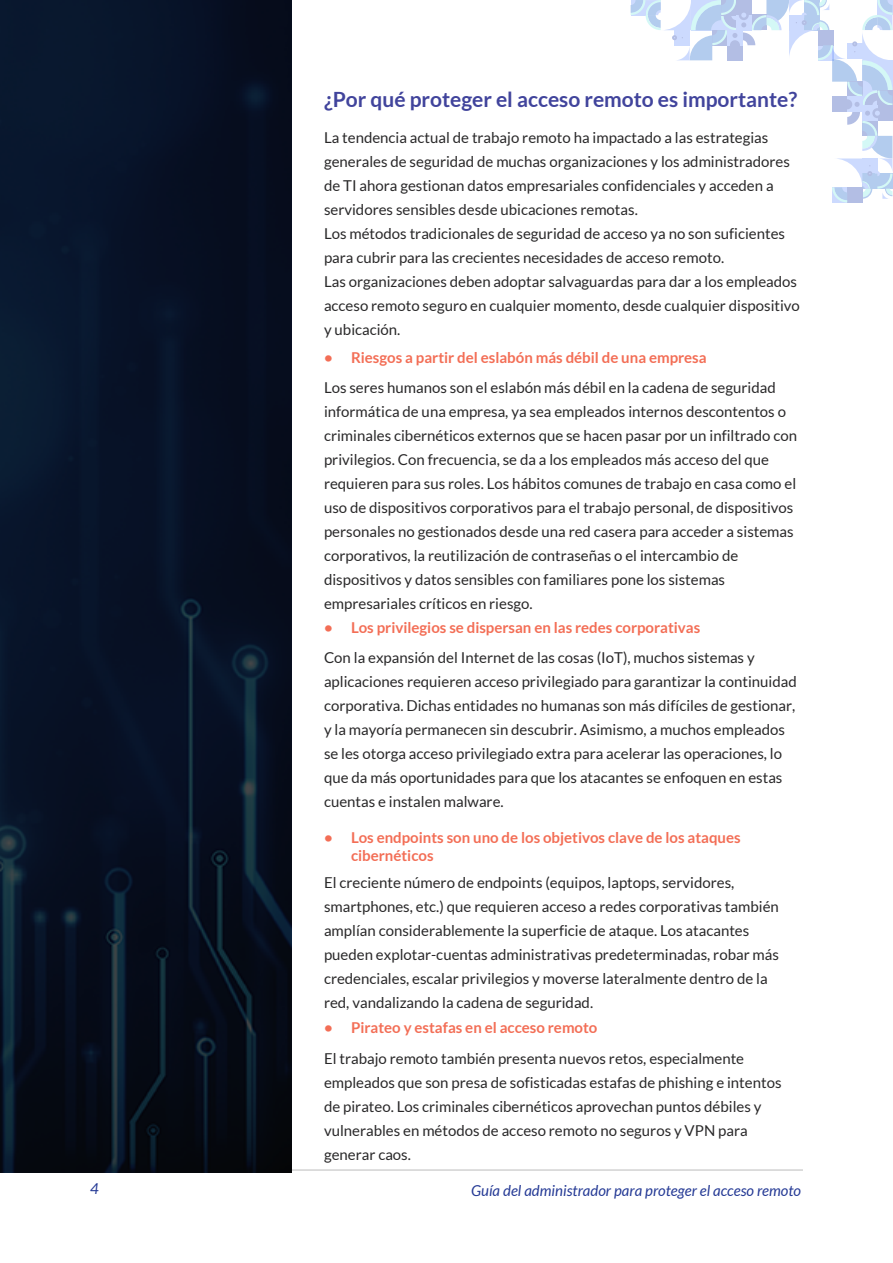
<style>
.page{position:relative;width:893px;height:1263px;background:#fff}
.page>*{position:absolute;margin:0;border:0;box-sizing:border-box;transform-origin:0 0}
.t1{font:700 21px "Lato";color:#41449c}
.t2{font:15px/24px "Lato";color:#292829}
.t3{font:700 15px/18px "Lato";color:#f36e56}
.t4{font:italic 15px "Lato";color:#253a95}
</style>
<div class="page">
<hr style="left:90px;top:1170px;width:713px;height:1px;background:#bbbcbb">
<svg style="left:631px;top:0;width:262px;height:202px"></svg>
<img style="left:0;top:0;width:291px;height:1173px">
<h1 class="t1" style="left:324px;top:87px;width:475px">¿Por qué proteger el acceso remoto es importante?</h1>
<p class="t2" style="left:324px;top:125px;width:477px">La tendencia actual de trabajo remoto ha impactado a las estrategias generales de seguridad de muchas organizaciones y los administradores de TI ahora gestionan datos empresariales confidenciales y acceden a servidores sensibles desde ubicaciones remotas.<br>Los métodos tradicionales de seguridad de acceso ya no son suficientes para cubrir para las crecientes necesidades de acceso remoto.<br>Las organizaciones deben adoptar salvaguardas para dar a los empleados acceso remoto seguro en cualquier momento, desde cualquier dispositivo y ubicación.</p>
<p class="t3" style="left:324px;top:348px;width:384px">• Riesgos a partir del eslabón más débil de una empresa</p>
<p class="t2" style="left:324px;top:375px;width:474px">Los seres humanos son el eslabón más débil en la cadena de seguridad informática de una empresa, ya sea empleados internos descontentos o criminales cibernéticos externos que se hacen pasar por un infiltrado con privilegios. Con frecuencia, se da a los empleados más acceso del que requieren para sus roles. Los hábitos comunes de trabajo en casa como el uso de dispositivos corporativos para el trabajo personal, de dispositivos personales no gestionados desde una red casera para acceder a sistemas corporativos, la reutilización de contraseñas o el intercambio de dispositivos y datos sensibles con familiares pone los sistemas empresariales críticos en riesgo.</p>
<p class="t3" style="left:324px;top:618px;width:378px">• Los privilegios se dispersan en las redes corporativas</p>
<p class="t2" style="left:324px;top:645px;width:474px">Con la expansión del Internet de las cosas (IoT), muchos sistemas y aplicaciones requieren acceso privilegiado para garantizar la continuidad corporativa. Dichas entidades no humanas son más difíciles de gestionar, y la mayoría permanecen sin descubrir. Asimismo, a muchos empleados se les otorga acceso privilegiado extra para acelerar las operaciones, lo que da más oportunidades para que los atacantes se enfoquen en estas cuentas e instalen malware.</p>
<p class="t3" style="left:351px;top:828px;width:391px;text-indent:-27px">• Los endpoints son uno de los objetivos clave de los ataques cibernéticos</p>
<p class="t2" style="left:324px;top:871px;width:456px">El creciente número de endpoints (equipos, laptops, servidores, smartphones, etc.) que requieren acceso a redes corporativas también amplían considerablemente la superficie de ataque. Los atacantes pueden explotar-cuentas administrativas predeterminadas, robar más credenciales, escalar privilegios y moverse lateralmente dentro de la red, vandalizando la cadena de seguridad.</p>
<p class="t3" style="left:324px;top:1019px;width:275px">• Pirateo y estafas en el acceso remoto</p>
<p class="t2" style="left:324px;top:1046px;width:459px">El trabajo remoto también presenta nuevos retos, especialmente empleados que son presa de sofisticadas estafas de phishing e intentos de pirateo. Los criminales cibernéticos aprovechan puntos débiles y vulnerables en métodos de acceso remoto no seguros y VPN para generar caos.</p>
<p class="t4" style="left:90px;top:1180px;width:10px">4</p>
<p class="t4" style="left:471px;top:1182px;width:332px">Guía del administrador para proteger el acceso remoto</p>
</div>
